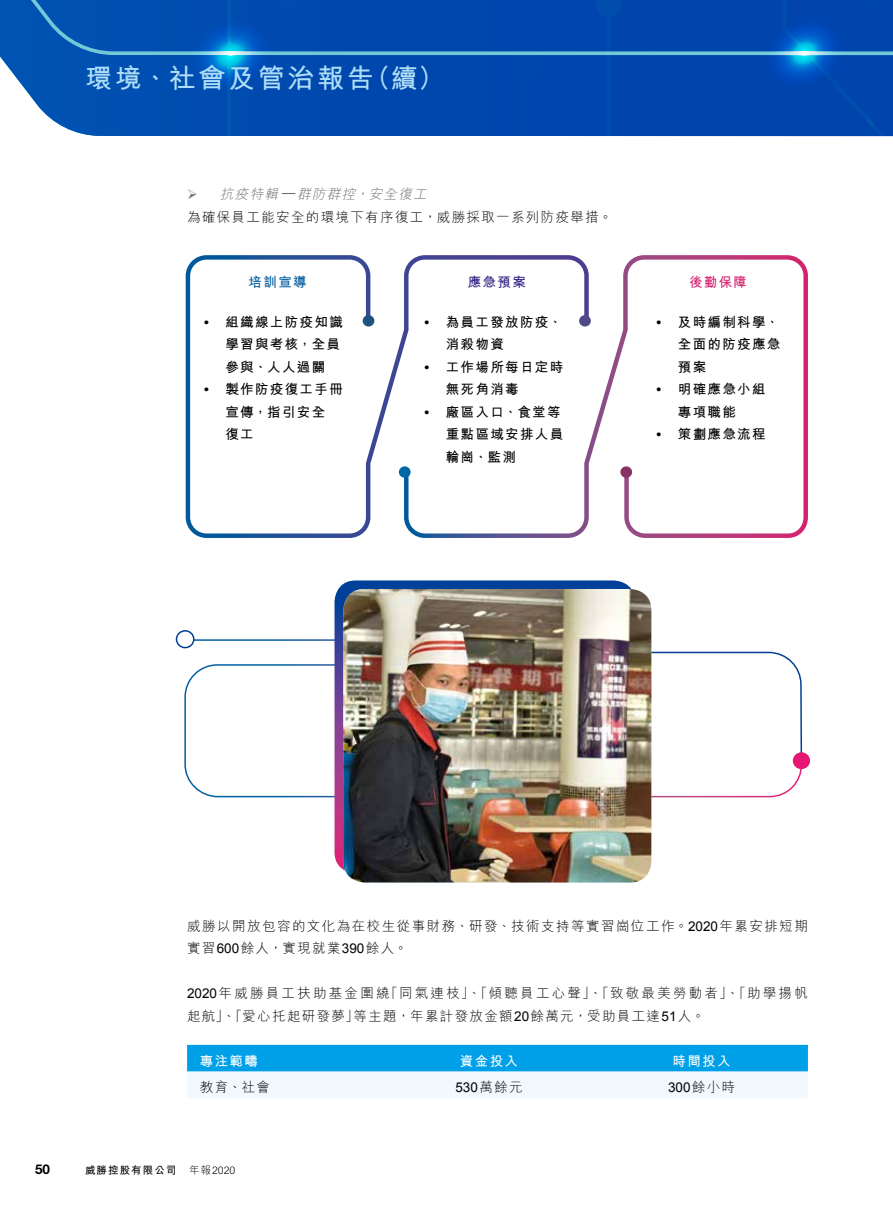
<style>
.page{position:relative;width:893px;height:1212px;background:#fff}
.page>*{position:absolute;margin:0;border:0;box-sizing:border-box;transform-origin:0 0}
.t1{font:700 27px "M Hei HK";letter-spacing:.1em;color:#addef8}
.t2{font:700 13.5px/22.5px "M Hei HK";letter-spacing:.1em;color:#000}
.t3{font:300 13.5px/22.5px "M Hei HK";letter-spacing:.11em;color:#000}
.t4{font:300 13.5px/22.5px "M Hei HK";letter-spacing:.165em;color:#000}
.t5{font:700 13.5px "M Hei HK";letter-spacing:.1em;color:#fff}
.t6{font:13.5px "Arial";color:#000}
.t7{font:700 13.5px "M Hei HK";color:#005a9c}
.t8{font:700 13.5px "M Hei HK";color:#322385}
.t9{font:700 13.5px "M Hei HK";color:#d4226e}
.t10{font:700 13.5px "Helvetica Neue LT Std";color:#000}
.t11{font:700 10.5px "M Hei HK";letter-spacing:.1em;color:#000}
.s1{color:#727171}
.s2{font-style:italic;color:#727171}
.s3{font-family:"Arial";font-weight:400;font-style:italic;color:#727171}
.s4{font-family:"Arial"}
.s5{font-family:"Arial";font-weight:400}
.s6{font-family:"M Hei HK";font-weight:300}
.s7{font-weight:300}
</style>
<div class="page">
<svg style="left:0;top:0;width:893px;height:136px;background:#0851b2"></svg>
<svg style="left:187px;top:1045px;width:621px;height:53px"></svg>
<svg style="left:591px;top:255px;width:217px;height:283px"></svg>
<svg style="left:186px;top:255px;width:405px;height:283px"></svg>
<div style="left:363px;top:315px;width:11px;height:11px;background:#1f537e;border-radius:50%"></div>
<div style="left:399px;top:466px;width:12px;height:12px;background:#0068a4;border-radius:50%"></div>
<div style="left:579px;top:315px;width:12px;height:11px;background:#4f4987;border-radius:50%"></div>
<div style="left:620px;top:466px;width:12px;height:12px;background:#883363;border-radius:50%"></div>
<svg style="left:184px;top:638px;width:619px;height:160px"></svg>
<div style="left:793px;top:752px;width:17px;height:17px;background:#e61673;border-radius:50%"></div>
<div style="left:176px;top:631px;width:18px;height:17px;background:#fff;border-radius:50%"></div>
<div style="left:176px;top:630px;width:19px;height:18px;border:2px solid #003f98;border-radius:50%"></div>
<svg style="left:334px;top:580px;width:298px;height:290px;background:#4e4f9d"></svg>
<img style="left:343px;top:589px;width:308px;height:293px">
<h1 class="t1" style="left:85px;top:58px;width:361px">環境、社會及管治報告（續）</h1>
<p class="t3" style="left:187px;top:183px;width:427px"><span class="s1">➢</span> <span class="s2">抗疫特輯</span> <span class="s3">—</span><span class="s2">群防群控，安全復工<br></span>為確保員工能安全的環境下有序復工，威勝採取一系列防疫舉措。</p>
<p class="t7" style="left:249px;top:272px;width:60px">培訓宣導</p>
<p class="t8" style="left:468px;top:272px;width:60px">應急預案</p>
<p class="t9" style="left:689px;top:272px;width:60px">後勤保障</p>
<p class="t2" style="left:225px;top:309px;width:119px;text-indent:-21px"><span class="s4">•</span> 組織線上防疫知識學習與考核，全員參與、人人過關</p>
<p class="t2" style="left:225px;top:377px;width:119px;text-indent:-21px"><span class="s4">•</span> 製作防疫復工手冊宣傳，指引安全<br>復工</p>
<p class="t2" style="left:446px;top:309px;width:118px;text-indent:-21px"><span class="s4">•</span> 為員工發放防疫、消殺物資</p>
<p class="t2" style="left:446px;top:354px;width:119px;text-indent:-21px"><span class="s4">•</span> 工作場所每日定時無死角消毒</p>
<p class="t2" style="left:446px;top:399px;width:119px;text-indent:-21px"><span class="s4">•</span> 廠區入口、食堂等重點區域安排人員輪崗、監測</p>
<p class="t2" style="left:678px;top:309px;width:104px;text-align:justify;text-indent:-21px"><span class="s4">•</span> 及時編制科學、全面的防疫應急預案</p>
<p class="t2" style="left:678px;top:377px;width:89px;text-indent:-21px"><span class="s4">•</span> 明確應急小組專項職能</p>
<p class="t2" style="left:657px;top:422px;width:111px"><span class="s4">•</span> 策劃應急流程</p>
<p class="t3" style="left:187px;top:914px;width:622px">威勝以開放包容的文化為在校生從事財務、研發、技術支持等實習崗位工作。<span class="s5">2020</span>年累安排短期實習<span class="s5">600</span>餘人，實現就業<span class="s5">390</span>餘人。</p>
<p class="t4" style="left:187px;top:982px;width:622px"><span class="s5">2020</span>年威勝員工扶助基金圍繞「同氣連枝」、「傾聽員工心聲」、「致敬最美勞動者」、「助學揚帆起航」、「愛心托起研發夢」等主題，年累計發放金額<span class="s5">20</span>餘萬元，受助員工達<span class="s5">51</span>人。</p>
<p class="t5" style="left:200px;top:1051px;width:60px">專注範疇</p>
<p class="t5" style="left:460px;top:1051px;width:60px">資金投入</p>
<p class="t5" style="left:673px;top:1051px;width:60px">時間投入</p>
<p class="t3" style="left:200px;top:1076px;width:72px">教育、社會</p>
<p class="t6" style="left:455px;top:1079px;width:69px">530<span class="s6">萬餘元</span></p>
<p class="t6" style="left:668px;top:1079px;width:69px">300<span class="s6">餘小時</span></p>
<p class="t10" style="left:35px;top:1161px;width:17px">50</p>
<p class="t11" style="left:85px;top:1162px;width:152px">威勝控股有限公司<span class="s7">　年報2020</span></p>
</div>
